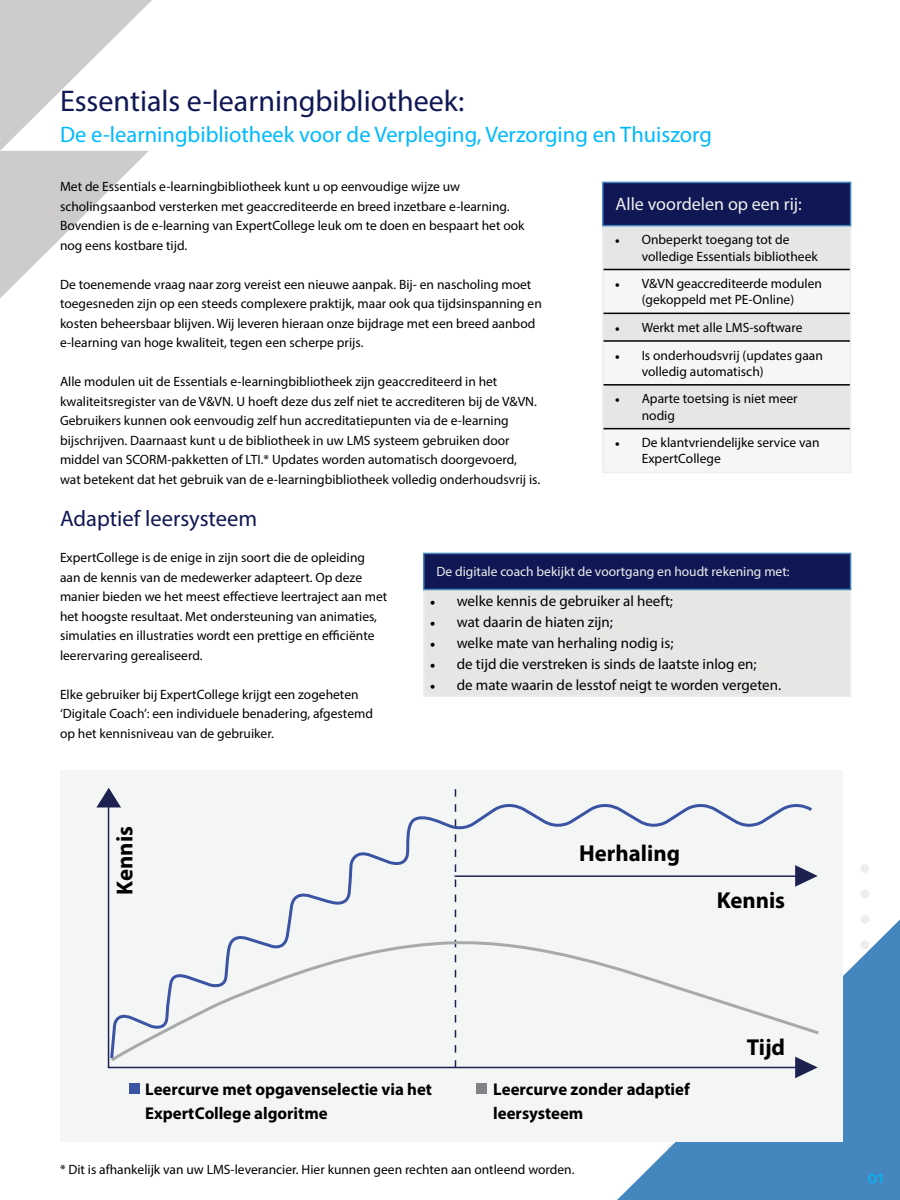
<style>
.page{position:relative;width:900px;height:1200px;background:#fff}
.page>*{position:absolute;margin:0;border:0;box-sizing:border-box;transform-origin:0 0}
.t1{font:30px "Myriad Pro";color:#0f1854}
.t2{font:700 23.1px "Myriad Pro";color:#000}
.t3{font:22.5px "Myriad Pro";color:#00b9ff}
.t4{font:22.5px "Myriad Pro";color:#0f1854}
.t5{font:18px "Myriad Pro";color:#efeeed}
.t6{font:18px "Myriad Pro";color:#00b9ff}
.t7{font:700 17.1px/23.9px "Myriad Pro";color:#000}
.t8{font:15px "Myriad Pro";color:#000}
.t9{font:13.5px/19.5px "Myriad Pro";color:#000}
.t10{font:13.5px "Myriad Pro";color:#efeeed}
.s1{font-family:"Minion Pro"}
</style>
<div class="page">
<div style="left:860px;top:864px;width:9px;height:9px;background:#efeeed;border-radius:50%"></div>
<div style="left:860px;top:915px;width:9px;height:9px;background:#efeeed;border-radius:50%"></div>
<div style="left:860px;top:889px;width:9px;height:9px;background:#efeeed;border-radius:50%"></div>
<svg style="left:617px;top:920px;width:283px;height:280px;background:#5893c4"></svg>
<svg style="left:0;top:0;width:152px;height:298px"></svg>
<div style="left:60px;top:770px;width:783px;height:372px;background:#f3f6f4"></div>
<svg style="left:107px;top:807px;width:688px;height:262px"></svg>
<svg style="left:109px;top:1030px;width:710px;height:33px"></svg>
<svg style="left:108px;top:796px;width:707px;height:265px"></svg>
<svg style="left:96px;top:788px;width:25px;height:19px"></svg>
<svg style="left:795px;top:1057px;width:23px;height:21px"></svg>
<svg style="left:795px;top:865px;width:23px;height:22px"></svg>
<hr style="left:455px;top:875px;width:347px;height:2px;background:#1c214f">
<div style="left:129px;top:1084px;width:11px;height:10px;background:#3a53a3"></div>
<div style="left:476px;top:1084px;width:11px;height:10px;background:#808285"></div>
<div style="left:603px;top:182px;width:248px;height:44px;background:#0f1854"></div>
<div style="left:604px;top:226px;width:246px;height:43px;background:#e6e6e5"></div>
<svg style="left:604px;top:270px;width:246px;height:202px;fill:#f7f6f6"></svg>
<hr style="left:602px;top:226px;width:2px;height:44px;background:#efeeed">
<hr style="left:850px;top:226px;width:1px;height:44px;background:#efeeed">
<hr style="left:602px;top:270px;width:2px;height:43px;background:#efeeed">
<hr style="left:850px;top:270px;width:1px;height:43px;background:#efeeed">
<hr style="left:602px;top:313px;width:2px;height:28px;background:#efeeed">
<svg style="left:850px;top:313px;width:1px;height:28px"></svg>
<hr style="left:602px;top:341px;width:2px;height:44px;background:#efeeed">
<hr style="left:850px;top:341px;width:1px;height:44px;background:#efeeed">
<hr style="left:602px;top:385px;width:2px;height:44px;background:#efeeed">
<hr style="left:850px;top:385px;width:1px;height:44px;background:#efeeed">
<hr style="left:602px;top:429px;width:2px;height:43px;background:#efeeed">
<hr style="left:850px;top:429px;width:1px;height:43px;background:#efeeed">
<hr style="left:602px;top:472px;width:249px;height:1px;background:#efeeed">
<hr style="left:604px;top:269px;width:246px;height:1px;background:#000">
<hr style="left:604px;top:313px;width:246px;height:1px;background:#000">
<hr style="left:604px;top:340px;width:246px;height:2px;background:#000">
<hr style="left:604px;top:384px;width:246px;height:2px;background:#000">
<hr style="left:604px;top:428px;width:246px;height:1px;background:#000">
<hr style="left:602px;top:182px;width:249px;height:1px;background:#4487be">
<hr style="left:602px;top:183px;width:2px;height:42px;background:#4487be">
<hr style="left:850px;top:183px;width:1px;height:42px;background:#4487be">
<hr style="left:602px;top:225px;width:249px;height:1px;background:#4487be">
<div style="left:424px;top:553px;width:427px;height:37px;background:#0f1854"></div>
<div style="left:424px;top:590px;width:427px;height:106px;background:#e6e6e5"></div>
<hr style="left:423px;top:590px;width:1px;height:105px;background:#efeeed">
<hr style="left:850px;top:590px;width:1px;height:105px;background:#efeeed">
<hr style="left:423px;top:695px;width:428px;height:2px;background:#efeeed">
<hr style="left:423px;top:553px;width:428px;height:1px;background:#4487be">
<hr style="left:423px;top:554px;width:1px;height:35px;background:#4487be">
<hr style="left:850px;top:554px;width:1px;height:35px;background:#4487be">
<hr style="left:423px;top:589px;width:428px;height:1px;background:#4487be">
<p class="t1" style="left:60px;top:83px;width:406px">Essentials e-learningbibliotheek:</p>
<p class="t3" style="left:60px;top:121px;width:653px">De e-learningbibliotheek voor de Verpleging, Verzorging en Thuiszorg</p>
<p class="t9" style="left:60px;top:177px;width:466px">Met de Essentials e-learningbibliotheek kunt u op eenvoudige wijze uw scholingsaanbod versterken met geaccrediteerde en breed inzetbare e-learning.<br>Bovendien is de e-learning van ExpertCollege leuk om te doen en bespaart het ook nog eens kostbare tijd.</p>
<p class="t9" style="left:60px;top:274px;width:483px">De toenemende vraag naar zorg vereist een nieuwe aanpak. Bij- en nascholing moet toegesneden zijn op een steeds complexere praktijk, maar ook qua tijdsinspanning en kosten beheersbaar blijven. Wij leveren hieraan onze bijdrage met een breed aanbod e-learning van hoge kwaliteit, tegen een scherpe prijs.</p>
<p class="t9" style="left:60px;top:372px;width:482px">Alle modulen uit de Essentials e-learningbibliotheek zijn geaccrediteerd in het kwaliteitsregister van de V&amp;VN. U hoeft deze dus zelf niet te accrediteren bij de V&amp;VN.<br>Gebruikers kunnen ook eenvoudig zelf hun accreditatiepunten via de e-learning bijschrijven. Daarnaast kunt u de bibliotheek in uw LMS systeem gebruiken door middel van SCORM-pakketten of LTI.* Updates worden automatisch doorgevoerd, wat betekent dat het gebruik van de e-learningbibliotheek volledig onderhoudsvrij is.</p>
<p class="t5" style="left:616px;top:193px;width:188px">Alle voordelen op een rij:</p>
<p class="t9" style="left:642px;top:231px;width:178px;line-height:16.2px;text-indent:-27px"><span class="s1">•</span> Onbeperkt toegang tot de volledige Essentials bibliotheek</p>
<p class="t9" style="left:615px;top:275px;width:209px;line-height:16.2px;text-align:center"><span class="s1">•</span> V&amp;VN geaccrediteerde modulen (gekoppeld met PE-Online)</p>
<p class="t9" style="left:615px;top:317px;width:189px"><span class="s1">•</span> Werkt met alle LMS-software</p>
<p class="t9" style="left:642px;top:347px;width:183px;line-height:16.2px;text-indent:-27px"><span class="s1">•</span> Is onderhoudsvrij (updates gaan volledig automatisch)</p>
<p class="t9" style="left:642px;top:391px;width:157px;line-height:16.2px;text-indent:-27px"><span class="s1">•</span> Aparte toetsing is niet meer nodig</p>
<p class="t9" style="left:642px;top:434px;width:179px;line-height:16.2px;text-indent:-27px"><span class="s1">•</span> De klantvriendelijke service van<br>ExpertCollege</p>
<p class="t4" style="left:60px;top:505px;width:199px">Adaptief leersysteem</p>
<p class="t9" style="left:60px;top:548px;width:329px">ExpertCollege is de enige in zijn soort die de opleiding aan de kennis van de medewerker adapteert. Op deze manier bieden we het meest effectieve leertraject aan met het hoogste resultaat. Met ondersteuning van animaties, simulaties en illustraties wordt een prettige en efficiënte leerervaring gerealiseerd.</p>
<p class="t9" style="left:60px;top:684px;width:314px">Elke gebruiker bij ExpertCollege krijgt een zogeheten ‘Digitale Coach’: een individuele benadering, afgestemd op het kennisniveau van de gebruiker.</p>
<h2 class="t2" style="left:110px;top:895px;width:70px;rotate:-90deg">Kennis</h2>
<p class="t10" style="left:436px;top:563px;width:355px">De digitale coach bekijkt de voortgang en houdt rekening met:</p>
<p class="t8" style="left:430px;top:592px;width:245px"><span class="s1">•</span> welke kennis de gebruiker al heeft;</p>
<p class="t8" style="left:430px;top:613px;width:185px"><span class="s1">•</span> wat daarin de hiaten zijn;</p>
<p class="t8" style="left:430px;top:634px;width:245px"><span class="s1">•</span> welke mate van herhaling nodig is;</p>
<p class="t8" style="left:430px;top:655px;width:328px"><span class="s1">•</span> de tijd die verstreken is sinds de laatste inlog en;</p>
<p class="t8" style="left:430px;top:676px;width:353px"><span class="s1">•</span> de mate waarin de lesstof neigt te worden vergeten.</p>
<h2 class="t2" style="left:579px;top:838px;width:102px">Herhaling</h2>
<h2 class="t2" style="left:717px;top:885px;width:70px">Kennis</h2>
<p class="t7" style="left:145px;top:1077px;width:288px">Leercurve met opgavenselectie via het<br>ExpertCollege algoritme</p>
<p class="t7" style="left:493px;top:1077px;width:198px">Leercurve zonder adaptief leersysteem</p>
<p class="t9" style="left:60px;top:1160px;width:516px">* Dit is afhankelijk van uw LMS-leverancier. Hier kunnen geen rechten aan ontleend worden.</p>
<h2 class="t2" style="left:747px;top:1032px;width:40px">Tijd</h2>
<p class="t6" style="left:868px;top:1166px;width:18px">01</p>
</div>
